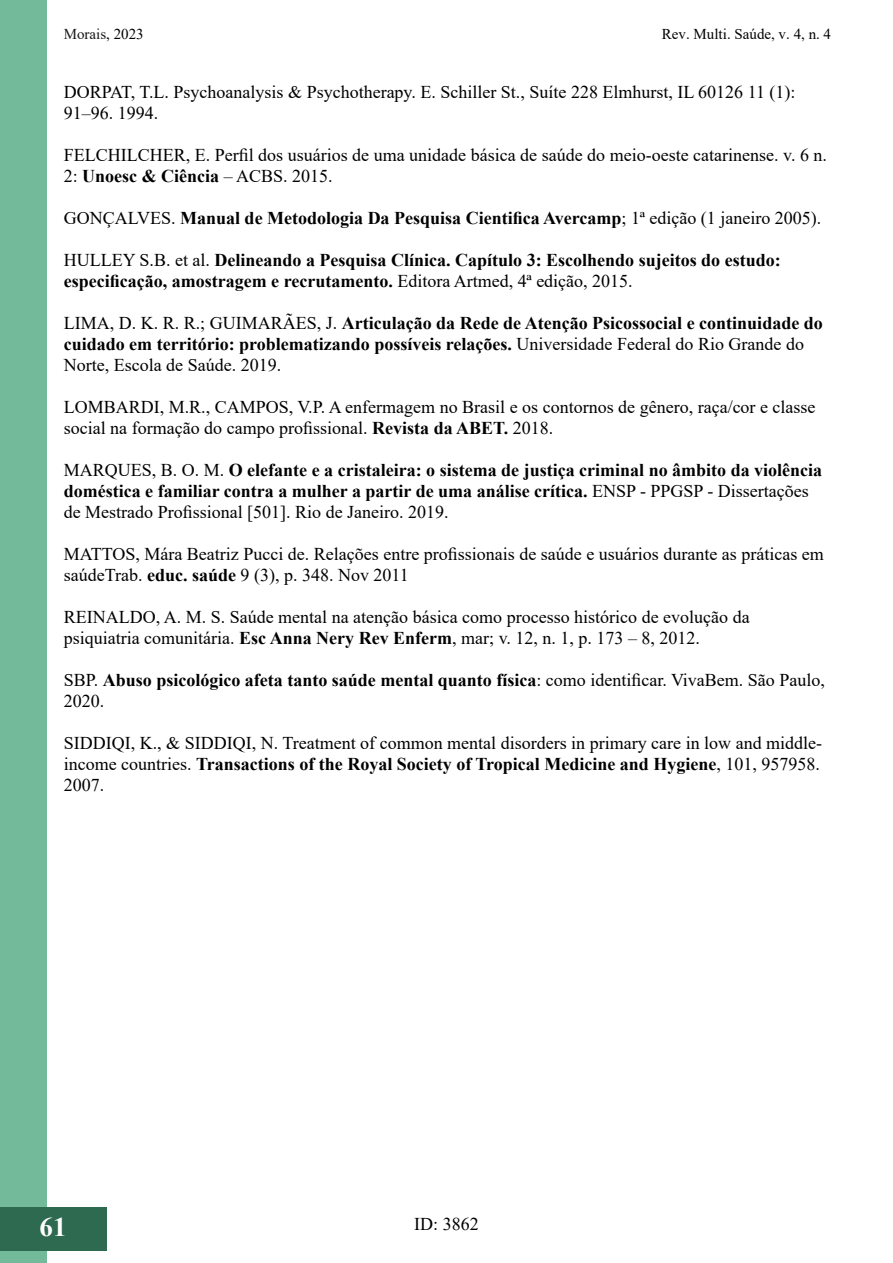
<style>
.page{position:relative;width:893px;height:1263px;background:#fff}
.page>*{position:absolute;margin:0;border:0;box-sizing:border-box;transform-origin:0 0}
.t1{font:700 27px "Times New Roman";color:#fff}
.t2{font:18px/21px "Times New Roman";color:#000}
.t3{font:700 18px/21px "Times New Roman";color:#000}
.t4{font:15px "Times New Roman";color:#000}
.t5{font:15px "Times New Roman";color:#181717}
.s1{color:#000}
.s2{font-weight:700}
.s3{font-weight:400}
</style>
<div class="page">
<div style="left:0;top:1px;width:47px;height:1262px;background:#73ba9b"></div>
<div style="left:0;top:1207px;width:106px;height:43px;background:#2d6a4f"></div>
<p class="t5" style="left:64px;top:24px;width:81px">Morais<span class="s1">, 2023</span></p>
<p class="t4" style="left:662px;top:24px;width:171px">Rev. Multi. Saúde, v. 4, n. 4</p>
<p class="t2" style="left:64px;top:80px;width:733px">DORPAT, T.L. Psychoanalysis &amp; Psychotherapy. E. Schiller St., Suíte 228 Elmhurst, IL 60126 11 (1):<br>91–96. 1994.</p>
<p class="t2" style="left:64px;top:143px;width:765px">FELCHILCHER, E. Perfil dos usuários de uma unidade básica de saúde do meio-oeste catarinense. v. 6 n.<br>2: <span class="s2">Unoesc &amp; Ciência</span> – ACBS. 2015.</p>
<p class="t3" style="left:64px;top:206px;width:759px"><span class="s3">GONÇALVES.</span> Manual de Metodologia Da Pesquisa Cientifica Avercamp<span class="s3">; 1ª edição (1 janeiro 2005).</span></p>
<p class="t3" style="left:64px;top:248px;width:718px"><span class="s3">HULLEY S.B. et al.</span> Delineando a Pesquisa Clínica. Capítulo 3: Escolhendo sujeitos do estudo: especificação, amostragem e recrutamento. <span class="s3">Editora Artmed, 4ª edição, 2015.</span></p>
<p class="t3" style="left:64px;top:311px;width:760px"><span class="s3">LIMA, D. K. R. R.; GUIMARÃES, J.</span> Articulação da Rede de Atenção Psicossocial e continuidade do cuidado em território: problematizando possíveis relações. <span class="s3">Universidade Federal do Rio Grande do<br>Norte, Escola de Saúde. 2019.</span></p>
<p class="t2" style="left:64px;top:395px;width:753px">LOMBARDI, M.R., CAMPOS, V.P. A enfermagem no Brasil e os contornos de gênero, raça/cor e classe social na formação do campo profissional. <span class="s2">Revista da ABET.</span> 2018.</p>
<p class="t3" style="left:64px;top:458px;width:760px"><span class="s3">MARQUES, B. O. M.</span> O elefante e a cristaleira: o sistema de justiça criminal no âmbito da violência doméstica e familiar contra a mulher a partir de uma análise crítica. <span class="s3">ENSP - PPGSP - Dissertações de Mestrado Profissional [501]. Rio de Janeiro. 2019.</span></p>
<p class="t2" style="left:64px;top:542px;width:762px">MATTOS, Mára Beatriz Pucci de. Relações entre profissionais de saúde e usuários durante as práticas em saúdeTrab. <span class="s2">educ. saúde</span> 9 (3), p. 348. Nov 2011</p>
<p class="t2" style="left:64px;top:605px;width:687px">REINALDO, A. M. S. Saúde mental na atenção básica como processo histórico de evolução da psiquiatria comunitária. <span class="s2">Esc Anna Nery Rev Enferm</span>, mar; v. 12, n. 1, p. 173 – 8, 2012.</p>
<p class="t3" style="left:64px;top:668px;width:763px"><span class="s3">SBP.</span> Abuso psicológico afeta tanto saúde mental quanto física<span class="s3">: como identificar. VivaBem. São Paulo,<br>2020.</span></p>
<p class="t2" style="left:64px;top:731px;width:758px;text-align:justify">SIDDIQI, K., &amp; SIDDIQI, N. Treatment of common mental disorders in primary care in low and middle&shy;income countries. <span class="s2">Transactions of the Royal Society of Tropical Medicine and Hygiene</span>, 101, 957958.<br>2007.</p>
<h1 class="t1" style="left:40px;top:1207px;width:28px">61</h1>
<p class="t2" style="left:414px;top:1213px;width:66px">ID: 3862</p>
</div>
